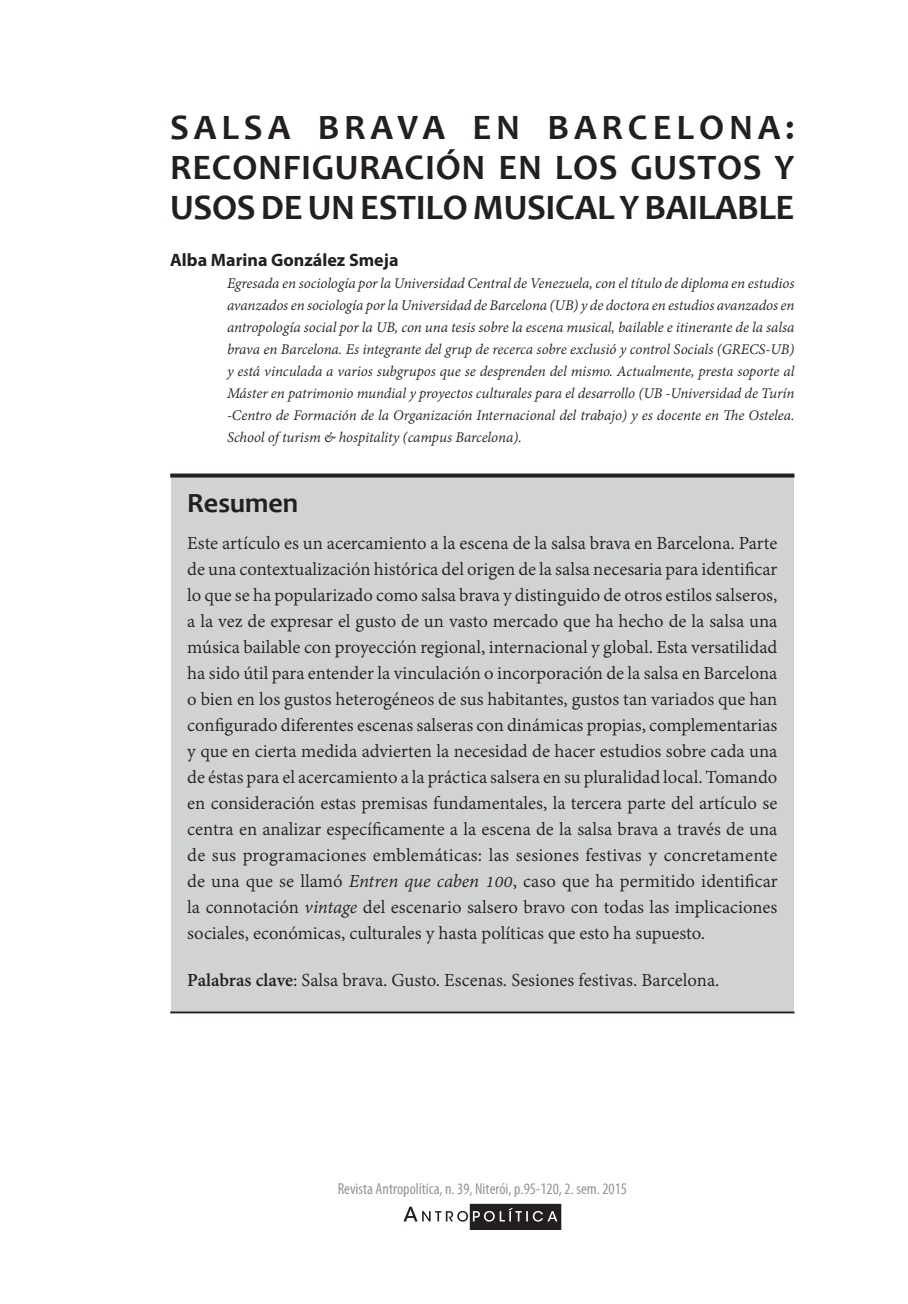
<style>
.page{position:relative;width:908px;height:1304px;background:#fff}
.page>*{position:absolute;margin:0;border:0;box-sizing:border-box;transform-origin:0 0}
.t1{font:700 36px/40px "Candara";letter-spacing:-.01em;color:#231f20;text-align:justify}
.t2{font:700 28px "Candara";color:#231f20}
.t3{font:20px/26px "Adobe Devanagari";color:#231f20;text-align:justify}
.t4{font:700 18px "Myriad Pro";color:#231f20}
.t5{font:italic 16px/22px "Adobe Devanagari";letter-spacing:-.01em;color:#231f20;text-align:justify}
.t6{font:condensed 16px "Myriad Pro";color:#939598}
.s1{font-style:italic}
.s2{font-weight:700}
</style>
<div class="page">
<div style="left:171px;top:476px;width:622px;height:534px;background:#d1d2d4"></div>
<div style="left:470px;top:1204px;width:90px;height:25px;background:#231f20"></div>
<div style="left:469px;top:1204px;width:92px;height:26px;border:1px solid #231f20"></div>
<svg style="left:403px;top:1207px;width:154px;height:15px"></svg>
<svg style="left:170px;top:474px;width:624px;height:4px;background:#373334"></svg>
<hr style="left:170px;top:1011px;width:624px;height:2px;background:#231f20">
<h1 class="t1" style="left:170px;top:107px;width:625px">SALSA BRAVA EN BARCELONA:<br>RECONFIGURACIÓN EN LOS GUSTOS Y USOS DE UN ESTILO MUSICAL Y BAILABLE</h1>
<p class="t4" style="left:170px;top:248px;width:230px">Alba Marina González Smeja</p>
<p class="t5" style="left:227px;top:274px;width:568px">Egresada en sociología por la Universidad Central de Venezuela, con el título de diploma en estudios avanzados en sociología por la Universidad de Barcelona (UB) y de doctora en estudios avanzados en antropología social por la UB, con una tesis sobre la escena musical, bailable e itinerante de la salsa brava en Barcelona. Es integrante del grup de recerca sobre exclusió y control Socials (GRECS-UB) y está vinculada a varios subgrupos que se desprenden del mismo. Actualmente, presta soporte al Máster en patrimonio mundial y proyectos culturales para el desarrollo (UB -Universidad de Turín -Centro de Formación de la Organización Internacional del trabajo) y es docente en The Ostelea.<br>School of turism &amp; hospitality (campus Barcelona).</p>
<h2 class="t2" style="left:187px;top:485px;width:112px">Resumen</h2>
<p class="t3" style="left:187px;top:532px;width:591px">Este artículo es un acercamiento a la escena de la salsa brava en Barcelona. Parte de una contextualización histórica del origen de la salsa necesaria para identificar lo que se ha popularizado como salsa brava y distinguido de otros estilos salseros, a la vez de expresar el gusto de un vasto mercado que ha hecho de la salsa una música bailable con proyección regional, internacional y global. Esta versatilidad ha sido útil para entender la vinculación o incorporación de la salsa en Barcelona o bien en los gustos heterogéneos de sus habitantes, gustos tan variados que han configurado diferentes escenas salseras con dinámicas propias, complementarias y que en cierta medida advierten la necesidad de hacer estudios sobre cada una de éstas para el acercamiento a la práctica salsera en su pluralidad local. Tomando en consideración estas premisas fundamentales, la tercera parte del artículo se centra en analizar específicamente a la escena de la salsa brava a través de una de sus programaciones emblemáticas: las sesiones festivas y concretamente de una que se llamó <span class="s1">Entren que caben 100</span>, caso que ha permitido identificar la connotación <span class="s1">vintage</span> del escenario salsero bravo con todas las implicaciones sociales, económicas, culturales y hasta políticas que esto ha supuesto.</p>
<p class="t3" style="left:187px;top:969px;width:533px"><span class="s2">Palabras clave</span>: Salsa brava. Gusto. Escenas. Sesiones festivas. Barcelona.</p>
<p class="t6" style="left:337px;top:1180px;width:291px">Revista Antropolítica, n. 39, Niterói, p.95-120, 2. sem. 2015</p>
</div>
